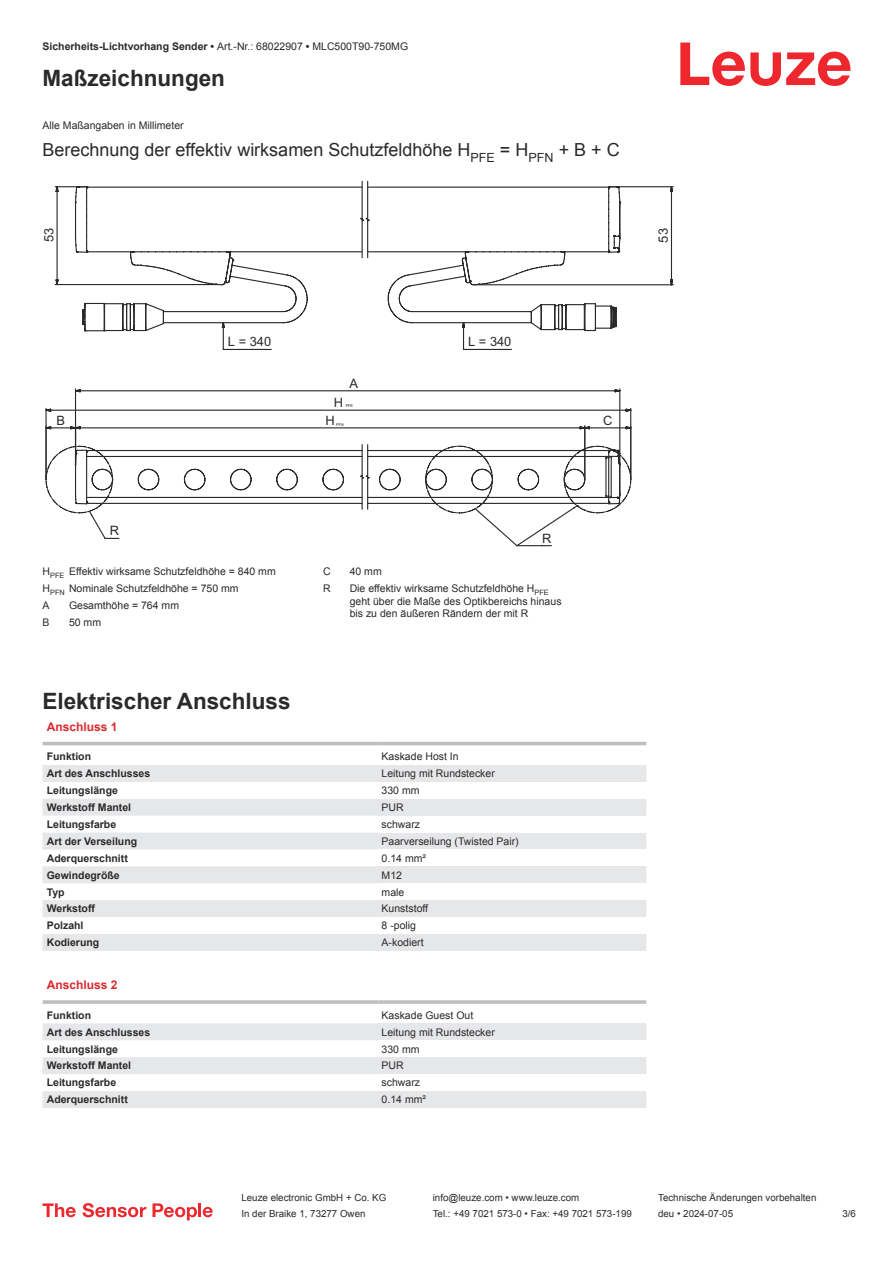
<style>
.page{position:relative;width:893px;height:1263px;background:#fff}
.page>*{position:absolute;margin:0;border:0;box-sizing:border-box;transform-origin:0 0}
.t1{font:700 22.5px "Arial";color:#2b292a}
.t2{font:18px "Arial";color:#2b292a}
.t3{font:12.9px "Arial";color:#2b292a}
.t4{font:700 12px "Arial";color:#db2a30}
.t5{font:10.5px/17px "Arial";color:#2b292a}
.t6{font:700 10.5px "Arial";color:#2b292a}
.t7{font:9.75px "Arial";color:#2b292a}
.t8{font:3.9px "Arial";color:#2b292a}
.s1{font-weight:400}
</style>
<div class="page">
<svg style="left:680px;top:43px;width:170px;height:43px"></svg>
<svg style="left:43px;top:741px;width:603px;height:5px"></svg>
<svg style="left:43px;top:765px;width:335px;height:186px;fill:#e6e7e9"></svg>
<hr style="left:43px;top:742px;width:335px;height:3px;background:#bdbfc1">
<hr style="left:378px;top:742px;width:268px;height:3px;background:#bdbfc1">
<div style="left:378px;top:765px;width:268px;height:17px;background:#e6e7e9"></div>
<div style="left:378px;top:799px;width:268px;height:17px;background:#e6e7e9"></div>
<div style="left:378px;top:832px;width:268px;height:17px;background:#e6e7e9"></div>
<div style="left:378px;top:866px;width:268px;height:17px;background:#e6e7e9"></div>
<div style="left:378px;top:900px;width:268px;height:17px;background:#e6e7e9"></div>
<div style="left:378px;top:934px;width:268px;height:17px;background:#e6e7e9"></div>
<svg style="left:43px;top:1023px;width:335px;height:85px;fill:#e6e7e9"></svg>
<hr style="left:43px;top:1000px;width:335px;height:4px;background:#bdbfc1">
<hr style="left:378px;top:1000px;width:268px;height:4px;background:#c7c9cb">
<div style="left:378px;top:1023px;width:268px;height:17px;background:#e6e7e9"></div>
<div style="left:378px;top:1057px;width:268px;height:17px;background:#e6e7e9"></div>
<div style="left:378px;top:1091px;width:268px;height:17px;background:#e6e7e9"></div>
<svg style="left:43px;top:1203px;width:33px;height:14px"></svg>
<svg style="left:83px;top:1203px;width:63px;height:14px"></svg>
<svg style="left:153px;top:1203px;width:44px;height:17px"></svg>
<hr style="left:198px;top:1203px;width:3px;height:14px;background:#ed272d">
<svg style="left:203px;top:1207px;width:10px;height:10px"></svg>
<svg style="left:621px;top:186px;width:53px;height:100px"></svg>
<svg style="left:54px;top:181px;width:567px;height:169px"></svg>
<svg style="left:45px;top:388px;width:587px;height:159px"></svg>
<p class="t6" style="left:43px;top:43px;width:367px">Sicherheits-Lichtvorhang Sender • <span class="s1">Art.-Nr.: 68022907</span> • <span class="s1">MLC500T90-750MG</span></p>
<h1 class="t1" style="left:43px;top:70px;width:184px">Maßzeichnungen</h1>
<p class="t5" style="left:43px;top:117px;width:143px">Alle Maßangaben in Millimeter</p>
<h2 class="t2" style="left:43px;top:142px;width:579px">Berechnung der effektiv wirksamen Schutzfeldhöhe H<sub>PFE</sub> = H<sub>PFN</sub> + B + C</h2>
<p class="t3" style="left:42px;top:242px;width:16px;rotate:-90deg">53</p>
<p class="t3" style="left:656px;top:243px;width:16px;rotate:-90deg">53</p>
<p class="t3" style="left:228px;top:334px;width:45px">L = 340</p>
<p class="t3" style="left:468px;top:334px;width:45px">L = 340</p>
<p class="t3" style="left:350px;top:376px;width:10px">A</p>
<p class="t3" style="left:57px;top:413px;width:10px">B</p>
<p class="t3" style="left:110px;top:523px;width:11px">R</p>
<p class="t5" style="left:43px;top:564px;width:235px">H<sub>PFE</sub> Effektiv wirksame Schutzfeldhöhe = 840 mm<br>H<sub>PFN</sub> Nominale Schutzfeldhöhe = 750 mm<br>A</p>
<p class="t5" style="left:69px;top:598px;width:112px">Gesamthöhe = 764 mm</p>
<p class="t5" style="left:43px;top:615px;width:9px">B</p>
<p class="t5" style="left:69px;top:615px;width:34px">50 mm</p>
<p class="t3" style="left:334px;top:395px;width:11px">H</p>
<p class="t8" style="left:346px;top:404px;width:9px">PFE</p>
<p class="t3" style="left:326px;top:413px;width:11px">H</p>
<p class="t8" style="left:336px;top:423px;width:9px">PFN</p>
<p class="t3" style="left:542px;top:531px;width:11px">R</p>
<p class="t5" style="left:323px;top:564px;width:9px">C</p>
<p class="t5" style="left:350px;top:564px;width:34px">40 mm</p>
<p class="t5" style="left:323px;top:581px;width:9px">R</p>
<p class="t5" style="left:350px;top:583px;width:213px;line-height:12.6px">Die effektiv wirksame Schutzfeldhöhe H<sub>PFE </sub>geht über die Maße des Optikbereichs hinaus bis zu den äußeren Rändern der mit R</p>
<h1 class="t1" style="left:43px;top:693px;width:250px">Elektrischer Anschluss</h1>
<p class="t4" style="left:47px;top:722px;width:72px">Anschluss 1</p>
<p class="t6" style="left:47px;top:753px;width:46px">Funktion</p>
<p class="t5" style="left:382px;top:749px;width:79px">Kaskade Host In</p>
<p class="t6" style="left:47px;top:769px;width:105px">Art des Anschlusses</p>
<p class="t5" style="left:382px;top:766px;width:115px">Leitung mit Rundstecker</p>
<p class="t6" style="left:47px;top:786px;width:73px">Leitungslänge</p>
<p class="t5" style="left:382px;top:783px;width:39px">330 mm</p>
<p class="t6" style="left:47px;top:803px;width:86px">Werkstoff Mantel</p>
<p class="t5" style="left:382px;top:800px;width:24px">PUR</p>
<p class="t6" style="left:47px;top:820px;width:71px">Leitungsfarbe</p>
<p class="t5" style="left:382px;top:817px;width:40px">schwarz</p>
<p class="t6" style="left:47px;top:837px;width:92px">Art der Verseilung</p>
<p class="t5" style="left:382px;top:833px;width:139px">Paarverseilung (Twisted Pair)</p>
<p class="t6" style="left:47px;top:854px;width:83px">Aderquerschnitt</p>
<p class="t5" style="left:382px;top:850px;width:46px">0.14 mm²</p>
<p class="t6" style="left:47px;top:871px;width:74px">Gewindegröße</p>
<p class="t5" style="left:382px;top:867px;width:22px">M12</p>
<p class="t6" style="left:47px;top:888px;width:19px">Typ</p>
<p class="t5" style="left:382px;top:884px;width:24px">male</p>
<p class="t6" style="left:47px;top:905px;width:50px">Werkstoff</p>
<p class="t5" style="left:382px;top:901px;width:48px">Kunststoff</p>
<p class="t6" style="left:47px;top:922px;width:38px">Polzahl</p>
<p class="t5" style="left:382px;top:918px;width:36px">8 -polig</p>
<p class="t6" style="left:47px;top:938px;width:54px">Kodierung</p>
<p class="t5" style="left:382px;top:935px;width:44px">A-kodiert</p>
<p class="t4" style="left:47px;top:981px;width:72px">Anschluss 2</p>
<p class="t6" style="left:47px;top:1011px;width:46px">Funktion</p>
<p class="t5" style="left:382px;top:1007px;width:93px">Kaskade Guest Out</p>
<p class="t6" style="left:47px;top:1028px;width:105px">Art des Anschlusses</p>
<p class="t5" style="left:382px;top:1024px;width:115px">Leitung mit Rundstecker</p>
<p class="t6" style="left:47px;top:1045px;width:73px">Leitungslänge</p>
<p class="t5" style="left:382px;top:1041px;width:39px">330 mm</p>
<p class="t6" style="left:47px;top:1062px;width:86px">Werkstoff Mantel</p>
<p class="t5" style="left:382px;top:1058px;width:24px">PUR</p>
<p class="t6" style="left:47px;top:1079px;width:71px">Leitungsfarbe</p>
<p class="t5" style="left:382px;top:1075px;width:40px">schwarz</p>
<p class="t6" style="left:47px;top:1095px;width:83px">Aderquerschnitt</p>
<p class="t5" style="left:382px;top:1092px;width:46px">0.14 mm²</p>
<p class="t3" style="left:603px;top:413px;width:11px">C</p>
<p class="t7" style="left:241px;top:1194px;width:146px">Leuze electronic GmbH + Co. KG</p>
<p class="t7" style="left:433px;top:1194px;width:148px">info@leuze.com • www.leuze.com</p>
<p class="t7" style="left:658px;top:1194px;width:160px">Technische Änderungen vorbehalten</p>
<p class="t7" style="left:241px;top:1210px;width:126px">In der Braike 1, 73277 Owen</p>
<p class="t7" style="left:433px;top:1210px;width:201px">Tel.: +49 7021 573-0 • Fax: +49 7021 573-199</p>
<p class="t7" style="left:658px;top:1210px;width:76px">deu • 2024-07-05</p>
<p class="t7" style="left:842px;top:1210px;width:15px">3 /6</p>
</div>
